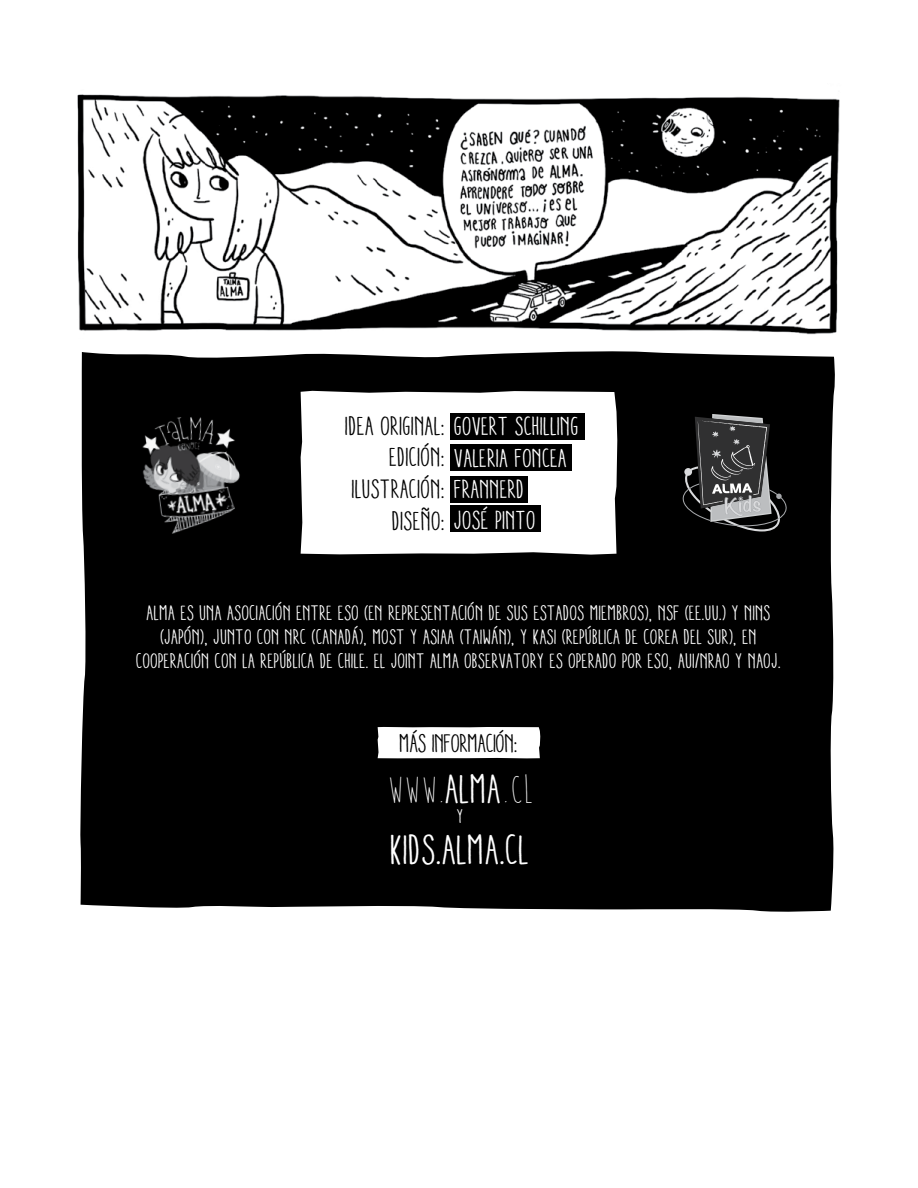
<style>
.page{position:relative;width:918px;height:1188px;background:#fff}
.page>*{position:absolute;margin:0;border:0;box-sizing:border-box;transform-origin:0 0}
.t1{font:condensed 41.7px "Aracne";color:#fff}
.t2{font:40.95px "Brain Flower";color:#fff}
.t3{font:condensed 26.55px "Aracne";color:#000}
.t4{font:condensed 25.95px/31.2px "Aracne";color:#fff}
.t5{font:condensed 25.5px "Aracne";letter-spacing:-.025em;color:#000}
.t6{font:condensed 21px/24px "Aracne";color:#fff;text-align:center}
.t7{font:condensed 19.65px "Aracne";color:#fff}
.s1{font-size:26.55px;color:#000}
.s2{font-size:25.95px;color:#fff}
.s3{font-family:"Aracne";font-stretch:condensed}
</style>
<div class="page">
<div style="left:80px;top:351px;width:755px;height:561px;background:#000"></div>
<img style="left:77px;top:94px;width:763px;height:241px">
<svg style="left:301px;top:391px;width:316px;height:164px"></svg>
<div style="left:450px;top:506px;width:91px;height:26px;background:#000"></div>
<div style="left:450px;top:476px;width:77px;height:27px;background:#000"></div>
<div style="left:450px;top:445px;width:121px;height:26px;background:#000"></div>
<div style="left:450px;top:413px;width:134px;height:26px;background:#000"></div>
<svg style="left:683px;top:414px;width:104px;height:117px"></svg>
<svg style="left:378px;top:727px;width:162px;height:31px"></svg>
<img style="left:125px;top:404px;width:134px;height:137px">
<p class="t4" style="left:390px;top:411px;width:191px;text-indent:-44px"><span class="s1">IDEA ORIGINAL:</span> GOVERT SCHILLING<br><span class="s1">EDICIÓN:</span> VALERIA FONCEA</p>
<p class="t3" style="left:352px;top:475px;width:175px">ILUSTRACIÓN: <span class="s2">FRANNERD</span></p>
<p class="t4" style="left:393px;top:504px;width:146px"><span class="s1">DISEÑO:</span> JOSÉ PINTO</p>
<p class="t6" style="left:137px;top:601px;width:646px">ALMA ES UNA ASOCIACIÓN ENTRE ESO (EN REPRESENTACIÓN DE SUS ESTADOS MIEMBROS), NSF (EE.UU.) Y NINS (JAPÓN), JUNTO CON NRC (CANADÁ), MOST Y ASIAA (TAIWÁN), Y KASI (REPÚBLICA DE COREA DEL SUR), EN<br>COOPERACIÓN CON LA REPÚBLICA DE CHILE. EL JOINT ALMA OBSERVATORY ES OPERADO POR ESO, AUI/NRAO Y NAOJ.</p>
<p class="t5" style="left:400px;top:730px;width:119px">MÁS INFORMACIÓN:</p>
<h2 class="t2" style="left:387px;top:768px;width:149px">www.<span class="s3">ALMA</span>.cl</h2>
<p class="t7" style="left:457px;top:806px;width:8px">Y</p>
<h1 class="t1" style="left:391px;top:827px;width:141px">KIDS.ALMA.CL</h1>
</div>
